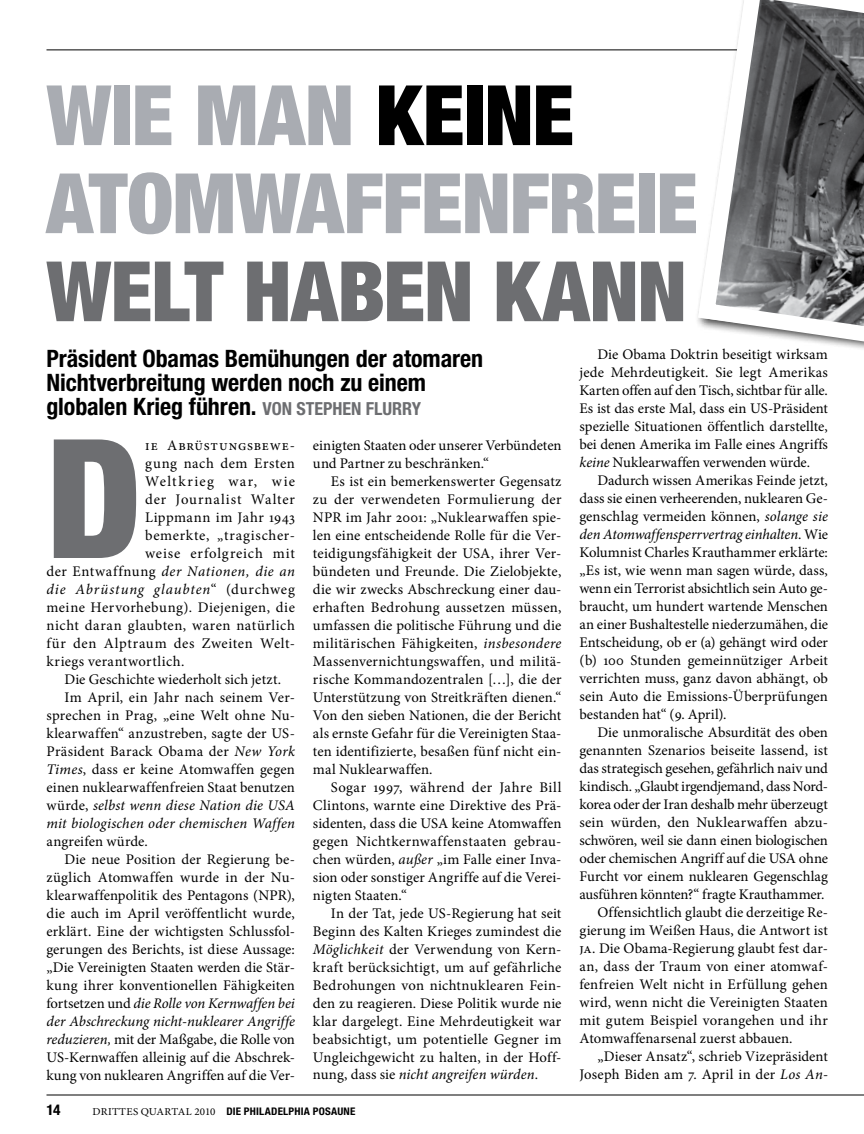
<style>
.page{position:relative;width:864px;height:1134px;background:#fff}
.page>*{position:absolute;margin:0;border:0;box-sizing:border-box;transform-origin:0 0}
.t1{font:900 condensed 165.9px "Helvetica Neue LT Std";color:#6d6e71}
.t2{font:900 condensed 83.4px "Helvetica Neue LT Std";color:#a9acb2}
.t3{font:900 condensed 83.4px "Helvetica Neue LT Std";color:#6d6e71}
.t4{font:900 condensed 83.4px "Helvetica Neue LT Std";color:#000}
.t5{font:700 condensed 24px/24px "Helvetica Neue LT Std";color:#000}
.t6{font:14.7px/18px "Minion Pro";letter-spacing:.01em;color:#000;text-align:justify}
.t7{font:italic 14.7px "Minion Pro";letter-spacing:.01em;color:#000}
.t8{font:14.7px "Minion Pro";letter-spacing:.04em;color:#000}
.t9{font:14.7px "Minion Pro";letter-spacing:-.02em;color:#000}
.t10{font:14.7px "Minion Pro";letter-spacing:.035em;color:#000}
.t11{font:14.7px "Minion Pro";letter-spacing:-.01em;color:#000}
.t12{font:14.7px "Minion Pro";letter-spacing:.055em;color:#000}
.t13{font:14.7px "Minion Pro";letter-spacing:-.025em;color:#000}
.t14{font:italic 14.7px "Minion Pro";letter-spacing:-.01em;color:#000}
.t15{font:14.7px "Minion Pro";letter-spacing:-.015em;color:#000}
.t16{font:14.7px "Minion Pro";letter-spacing:.03em;color:#000}
.t17{font:italic 14.7px "Minion Pro";letter-spacing:.035em;color:#000}
.t18{font:italic 14.7px "Minion Pro";letter-spacing:.06em;color:#000}
.t19{font:14.7px "Minion Pro";letter-spacing:.05em;color:#000}
.t20{font:14.7px "Minion Pro";letter-spacing:.06em;color:#000}
.t21{font:14.7px "Minion Pro";letter-spacing:.09em;color:#000}
.t22{font:700 condensed 14.7px "Helvetica Neue LT Std";color:#000;scale:1.05 1}
.t23{font:700 condensed 10.5px "Helvetica Neue LT Std";letter-spacing:.015em;color:#000;scale:1.05 1}
.t24{font:10.5px "Minion Pro";color:#000;scale:1.05 1}
.s1{font-size:18px;color:#6d6e71}
.s2{font-style:normal}
.s3{font-style:italic}
.s4{font-family:"Minion Pro";font-weight:400;font-stretch:normal}
</style>
<div class="page">
<hr style="left:46px;top:1095px;width:818px;height:1px;background:#000">
<hr style="left:46px;top:50px;width:818px;height:1px;background:#000">
<svg style="left:690px;top:0;width:174px;height:349px"></svg>
<h2 class="t2" style="left:46px;top:64px;width:201px">WIE MAN</h2>
<h2 class="t4" style="left:376px;top:64px;width:40px">KEINE</h2>
<h2 class="t2" style="left:46px;top:152px;width:48px">ATOM</h2>
<h2 class="t2" style="left:235px;top:152px;width:103px">WAFFENFREIE</h2>
<h2 class="t3" style="left:46px;top:240px;width:243px">WELT HABEN</h2>
<h2 class="t3" style="left:494px;top:240px;width:48px">KANN</h2>
<h3 class="t5" style="left:46px;top:346px;width:438px">Präsident Obamas Bemühungen der atomaren<br>Nichtverbreitung werden noch zu einem globalen Krieg führen. <span class="s1">VON STEPHEN FLURRY</span></h3>
<h1 class="t1" style="left:46px;top:397px;width:97px">D</h1>
<p class="t20" style="left:145px;top:435px;width:151px">ie Abrüstungsbewe-</p>
<p class="t8" style="left:145px;top:453px;width:151px">gung nach dem Ersten</p>
<p class="t21" style="left:145px;top:471px;width:151px">Weltkrieg war, wie</p>
<p class="t12" style="left:145px;top:489px;width:151px">der Journalist Walter</p>
<p class="t10" style="left:145px;top:507px;width:151px">Lippmann im Jahr 1943</p>
<p class="t19" style="left:145px;top:525px;width:151px">bemerkte, „tragischer-</p>
<p class="t12" style="left:145px;top:543px;width:151px">weise erfolgreich mit</p>
<p class="t17" style="left:47px;top:561px;width:250px"><span class="s2">der Entwaffnung</span> der Nationen, die an</p>
<p class="t18" style="left:47px;top:579px;width:250px">die Abrüstung glaubten<span class="s2">“ (durchweg</span></p>
<p class="t16" style="left:47px;top:597px;width:250px">meine Hervorhebung). Diejenigen, die</p>
<p class="t8" style="left:47px;top:615px;width:250px">nicht daran glaubten, waren natürlich</p>
<p class="t8" style="left:47px;top:633px;width:250px">für den Alptraum des Zweiten Welt-</p>
<p class="t10" style="left:47px;top:651px;width:139px">kriegs verantwortlich.</p>
<p class="t6" style="left:64px;top:670px;width:218px">Die Geschichte wiederholt sich jetzt.</p>
<p class="t6" style="left:64px;top:688px;width:232px">Im April, ein Jahr nach seinem Ver-</p>
<p class="t6" style="left:46px;top:706px;width:250px">sprechen in Prag, „eine Welt ohne Nu-</p>
<p class="t6" style="left:46px;top:724px;width:250px">klearwaffen“ anzustreben, sagte der US-</p>
<p class="t6" style="left:46px;top:742px;width:250px">Präsident Barack Obama der <span class="s3">New York</span></p>
<p class="t6" style="left:46px;top:760px;width:250px"><span class="s3">Times</span>, dass er keine Atomwaffen gegen</p>
<p class="t6" style="left:46px;top:778px;width:250px">einen nuklearwaffenfreien Staat benutzen</p>
<p class="t7" style="left:46px;top:795px;width:250px"><span class="s2">würde,</span> selbst wenn diese Nation die USA</p>
<p class="t7" style="left:46px;top:813px;width:250px">mit biologischen oder chemischen Waffen</p>
<p class="t6" style="left:46px;top:832px;width:103px">angreifen würde.</p>
<p class="t6" style="left:64px;top:850px;width:232px">Die neue Position der Regierung be-</p>
<p class="t6" style="left:46px;top:868px;width:250px">züglich Atomwaffen wurde in der Nu-</p>
<p class="t6" style="left:46px;top:886px;width:250px">klearwaffenpolitik des Pentagons (NPR),</p>
<p class="t6" style="left:46px;top:904px;width:250px">die auch im April veröffentlicht wurde,</p>
<p class="t6" style="left:46px;top:922px;width:250px">erklärt. Eine der wichtigsten Schlussfol-</p>
<p class="t6" style="left:46px;top:940px;width:250px">gerungen des Berichts, ist diese Aussage:</p>
<p class="t6" style="left:46px;top:958px;width:250px">„Die Vereinigten Staaten werden die Stär-</p>
<p class="t6" style="left:46px;top:976px;width:250px">kung ihrer konventionellen Fähigkeiten</p>
<p class="t14" style="left:46px;top:993px;width:250px"><span class="s2">fortsetzen und</span> die Rolle von Kernwaffen bei</p>
<p class="t7" style="left:46px;top:1011px;width:250px">der Abschreckung nicht-nuklearer Angriffe</p>
<p class="t6" style="left:46px;top:1030px;width:250px"><span class="s3">reduzieren,</span> mit der Maßgabe, die Rolle von</p>
<p class="t6" style="left:46px;top:1048px;width:250px">US-Kernwaffen alleinig auf die Abschrec-</p>
<p class="t6" style="left:46px;top:1066px;width:250px">kung von nuklearen Angriffen auf die Ver-</p>
<p class="t6" style="left:313px;top:436px;width:250px">einigten Staaten oder unserer Verbündeten und Partner zu beschränken.“</p>
<p class="t6" style="left:313px;top:472px;width:250px;text-indent:18px">Es ist ein bemerkenswerter Gegensatz zu der verwendeten Formulierung der NPR im Jahr 2001: „Nuklearwaffen spie&shy;len eine entscheidende Rolle für die Ver&shy;teidigungsfähigkeit der USA, ihrer Ver&shy;bündeten und Freunde. Die Zielobjekte, die wir zwecks Abschreckung einer dau&shy;erhaften Bedrohung aussetzen müssen, umfassen die politische Führung und die militärischen Fähigkeiten, <span class="s3">insbesondere </span>Massenvernichtungswaffen, und militä&shy;rische Kommandozentralen […], die der Unterstützung von Streitkräften dienen.“ Von den sieben Nationen, die der Bericht als ernste Gefahr für die Vereinigten Staa&shy;ten identifizierte, besaßen fünf nicht ein&shy;mal Nuklearwaffen.</p>
<p class="t6" style="left:313px;top:778px;width:250px;text-indent:18px">Sogar 1997, während der Jahre Bill Clintons, warnte eine Direktive des Prä&shy;sidenten, dass die USA keine Atomwaffen gegen Nichtkernwaffenstaaten gebrau&shy;chen würden, <span class="s3">außer</span> „im Falle einer Inva&shy;sion oder sonstiger Angriffe auf die Verei&shy;nigten Staaten.“</p>
<p class="t6" style="left:313px;top:904px;width:250px;text-indent:18px">In der Tat, jede US-Regierung hat seit Beginn des Kalten Krieges zumindest die <span class="s3">Möglichkeit</span> der Verwendung von Kern&shy;kraft berücksichtigt, um auf gefährliche Bedrohungen von nichtnuklearen Fein&shy;den zu reagieren. Diese Politik wurde nie klar dargelegt. Eine Mehrdeutigkeit war beabsichtigt, um potentielle Gegner im Ungleichgewicht zu halten, in der Hoff&shy;nung, dass sie <span class="s3">nicht angreifen würden</span>.</p>
<p class="t22" style="left:46px;top:1100px;width:15px">14</p>
<p class="t24" style="left:93px;top:1104px;width:8px">drittes</p>
<p class="t24" style="left:141px;top:1104px;width:8px">quartal</p>
<p class="t23" style="left:194px;top:1104px;width:80px"><span class="s4">2010</span> die philadelp</p>
<p class="t23" style="left:295px;top:1104px;width:59px">hia posaune</p>
<p class="t6" style="left:579px;top:346px;width:250px;text-indent:18px">Die Obama Doktrin beseitigt wirksam jede Mehrdeutigkeit. Sie legt Amerikas Karten offen auf den Tisch, sichtbar für alle.<br>Es ist das erste Mal, dass ein US-Präsident spezielle Situationen öffentlich darstellte, bei denen Amerika im Falle eines Angriffs <span class="s3">keine</span> Nuklearwaffen verwenden würde.</p>
<p class="t6" style="left:579px;top:472px;width:250px;text-indent:18px">Dadurch wissen Amerikas Feinde jetzt, dass sie einen verheerenden, nuklearen Ge&shy;genschlag vermeiden können, <span class="s3">solange sie den Atomwaffensperrvertrag einhalten</span>. Wie Kolumnist Charles Krauthammer erklärte: „Es ist, wie wenn man sagen würde, dass, wenn ein Terrorist absichtlich sein Auto ge&shy;braucht, um hundert wartende Menschen an einer Bushaltestelle niederzumähen, die Entscheidung, ob er (a) gehängt wird oder (b) 100 Stunden gemeinnütziger Arbeit verrichten muss, ganz davon abhängt, ob sein Auto die Emissions-Überprüfungen bestanden hat“ (9. April).</p>
<p class="t6" style="left:597px;top:724px;width:232px">Die unmoralische Absurdität des oben</p>
<p class="t6" style="left:579px;top:742px;width:250px">genannten Szenarios beiseite lassend, ist</p>
<p class="t11" style="left:579px;top:759px;width:250px">das strategisch gesehen, gefährlich naiv und</p>
<p class="t13" style="left:579px;top:777px;width:250px">kindisch. „Glaubt irgendjemand, dass Nord-</p>
<p class="t9" style="left:579px;top:795px;width:250px">korea oder der Iran deshalb mehr überzeugt</p>
<p class="t6" style="left:579px;top:814px;width:250px">sein würden, den Nuklearwaffen abzu-</p>
<p class="t15" style="left:579px;top:831px;width:250px">schwören, weil sie dann einen biologischen</p>
<p class="t9" style="left:579px;top:849px;width:250px">oder chemischen Angriff auf die USA ohne</p>
<p class="t6" style="left:579px;top:868px;width:250px">Furcht vor einem nuklearen Gegenschlag</p>
<p class="t6" style="left:579px;top:886px;width:246px">ausführen könnten?“ fragte Krauthammer.</p>
<p class="t6" style="left:597px;top:904px;width:232px">Offensichtlich glaubt die derzeitige Re-</p>
<p class="t6" style="left:579px;top:922px;width:250px">gierung im Weißen Haus, die Antwort ist</p>
<p class="t6" style="left:579px;top:940px;width:250px">ja. Die Obama-Regierung glaubt fest dar-</p>
<p class="t6" style="left:579px;top:958px;width:250px">an, dass der Traum von einer atomwaf-</p>
<p class="t6" style="left:579px;top:976px;width:250px">fenfreien Welt nicht in Erfüllung gehen</p>
<p class="t6" style="left:579px;top:994px;width:250px">wird, wenn nicht die Vereinigten Staaten</p>
<p class="t6" style="left:579px;top:1012px;width:250px">mit gutem Beispiel vorangehen und ihr</p>
<p class="t6" style="left:579px;top:1030px;width:215px">Atomwaffenarsenal zuerst abbauen.</p>
<p class="t6" style="left:597px;top:1048px;width:232px">„Dieser Ansatz“, schrieb Vizepräsident</p>
<p class="t6" style="left:579px;top:1066px;width:250px">Joseph Biden am 7. April in der <span class="s3">Los An-</span></p>
</div>
